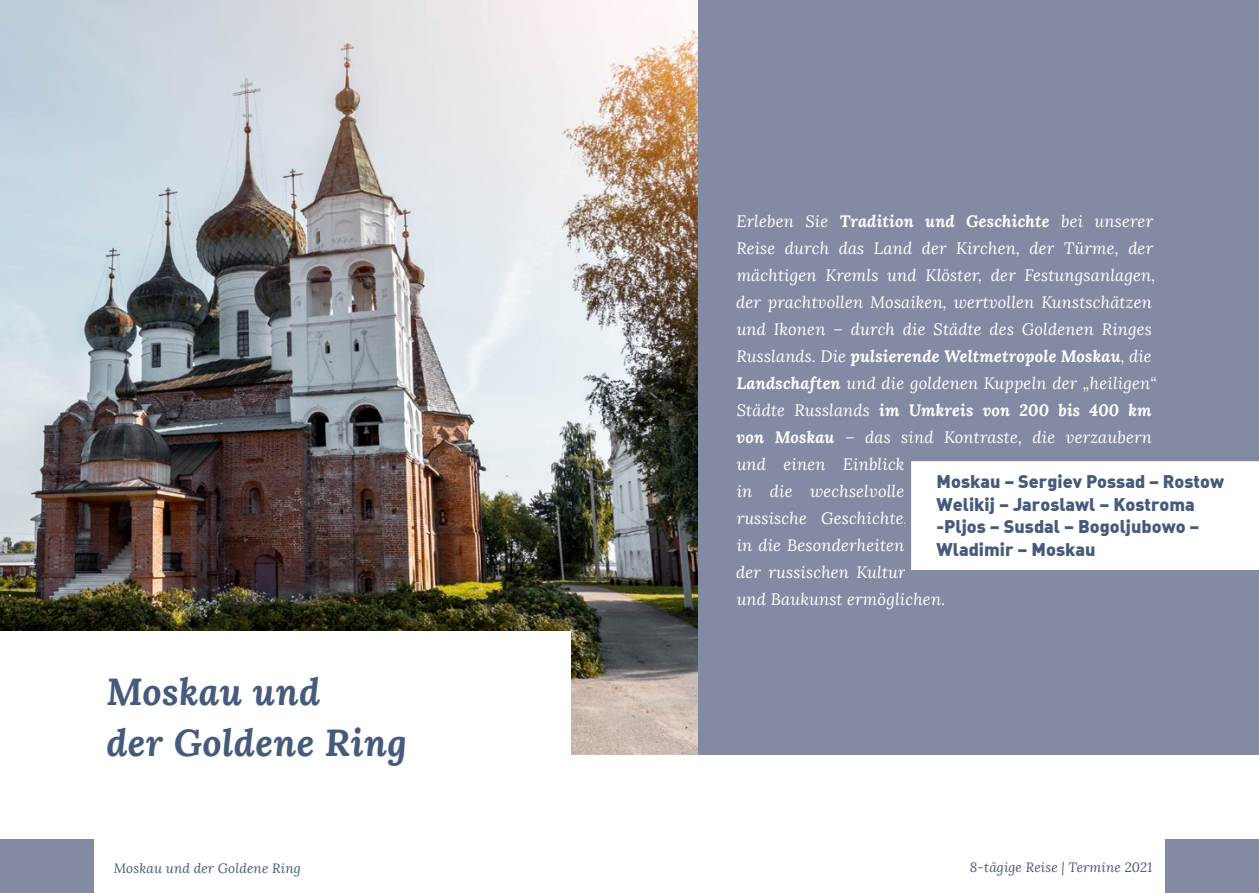
<style>
.page{position:relative;width:1259px;height:893px;background:#fff}
.page>*{position:absolute;margin:0;border:0;box-sizing:border-box;transform-origin:0 0}
.t1{font:italic 700 37.5px/50.6px "Lora";letter-spacing:.01em;color:#465b7c}
.t2{font:900 18px/22.5px "DIN Alternate";color:#465b7c}
.t3{font:italic 16.5px/27px "Lora";letter-spacing:.01em;color:#fff}
.t4{font:italic 13.5px "Lora";letter-spacing:.01em;color:#465b7c}
.s1{font-weight:700}
.s2{color:#fff}
</style>
<div class="page">
<div style="left:0;top:839px;width:94px;height:54px;background:#838ba4"></div>
<div style="left:1165px;top:839px;width:94px;height:54px;background:#838ba4"></div>
<div style="left:0;top:0;width:1259px;height:755px;background:#838ba4"></div>
<div style="left:911px;top:461px;width:348px;height:109px;background:#fff"></div>
<img style="left:0;top:0;width:697px;height:755px">
<div style="left:0;top:631px;width:570px;height:125px;background:#fff"></div>
<h1 class="t1" style="left:106px;top:666px;width:302px">Moskau und<br>der Goldene Ring</h1>
<p class="t3" style="left:736px;top:208px;width:422px">Erleben Sie <span class="s1">Tradition und Geschichte</span> bei unserer Reise durch das Land der Kirchen, der Türme, der mächtigen Kremls und Klöster, der Festungsanlagen, der prachtvollen Mosaiken, wertvollen Kunstschätzen und Ikonen – durch die Städte des Goldenen Ringes Russlands. Die <span class="s1">pulsierende Weltmetropole Moskau</span>, die <span class="s1">Landschaften</span> und die goldenen Kuppeln der „heiligen“ Städte Russlands <span class="s1">im Umkreis von 200 bis 400 km von Moskau</span> – das sind Kontraste, die verzaubern und einen Einblick<br>in die wechselvolle<br>russische Geschichte,<br>in die Besonderheiten<br>der russischen Kultur<br>und Baukunst ermöglichen.</p>
<p class="t2" style="left:936px;top:470px;width:289px">Moskau – Sergiev Possad – Rostow<br>Welikij – Jaroslawl – Kostroma -Pljos – Susdal – Bogoljubowo –<br>Wladimir – Moskau</p>
<p class="t4" style="left:107px;top:860px;width:196px"><span class="s2">4</span>Moskau und der Goldene Ring</p>
<p class="t4" style="left:970px;top:859px;width:184px">8-tägige Reise | Termine 2021</p>
</div>
